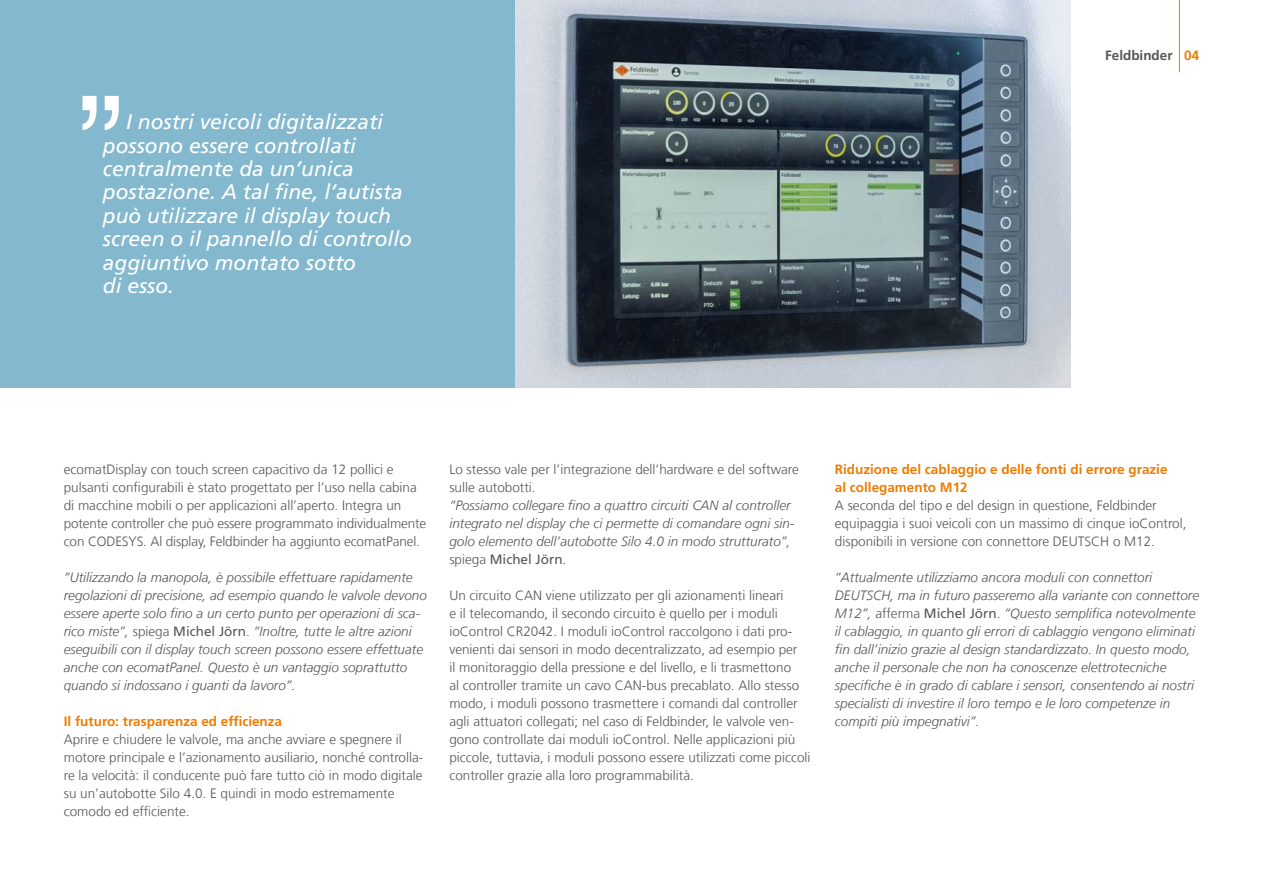
<style>
.page{position:relative;width:1263px;height:893px;background:#fff}
.page>*{position:absolute;margin:0;border:0;box-sizing:border-box;transform-origin:0 0}
.t1{font:135px "Helvetica";color:#fff}
.Zitat{font:italic 21px/23.4px "Frutiger LT Com";color:#fff}
.Fließtext_9pt_versch{font:300 13.5px/18px "Frutiger LT Com";color:#565656}
.Fließtext_9pt_versch-2{font:italic 300 13.5px/18px "Frutiger LT Com";color:#565656}
.Fließtext_9pt_headli{font:700 13.5px/18px "Frutiger LT Com";color:#ef7c00}
.t2{font:700 13.5px "Frutiger LT Com";color:#565656}
.s1{color:#ef7c00}
.s2{font-style:normal}
.s3{font-weight:400;font-style:normal}
</style>
<div class="page">
<img style="left:514px;top:0;width:557px;height:388px">
<div style="left:0;top:0;width:514px;height:388px;background:#83b8ce"></div>
<hr style="left:1179px;top:0;width:1px;height:72px;background:#ef7c00">
<p class="t1" style="left:77px;top:-41px;width:46px">„</p>
<p class="Zitat" style="left:103px;top:110px;width:311px;text-indent:23px">I nostri veicoli digitalizzati possono essere controllati centralmente da un’unica postazione. A tal fine, l’autista può utilizzare il display touch screen o il pannello di controllo aggiuntivo montato sotto<br>di esso.</p>
<p class="t2" style="left:1105px;top:47px;width:96px">Feldbinder <span class="s1">04</span></p>
<p class="Fließtext_9pt_versch" style="left:64px;top:460px;width:364px">ecomatDisplay con touch screen capacitivo da 12 pollici e pulsanti configurabili è stato progettato per l’uso nella cabina di macchine mobili o per applicazioni all’aperto. Integra un potente controller che può essere programmato individualmente con CODESYS. Al display, Feldbinder ha aggiunto ecomatPanel.</p>
<p class="Fließtext_9pt_versch-2" style="left:64px;top:568px;width:365px">“Utilizzando la manopola, è possibile effettuare rapidamente regolazioni di precisione, ad esempio quando le valvole devono essere aperte solo fino a un certo punto per operazioni di sca&shy;rico miste”, <span class="s2">spiega</span> <span class="s3">Michel Jörn</span><span class="s2">.</span> “Inoltre, tutte le altre azioni eseguibili con il display touch screen possono essere effettuate anche con ecomatPanel. Questo è un vantaggio soprattutto quando si indossano i guanti da lavoro”.</p>
<p class="Fließtext_9pt_headli" style="left:64px;top:712px;width:220px">Il futuro: trasparenza ed efficienza</p>
<p class="Fließtext_9pt_versch" style="left:64px;top:730px;width:361px">Aprire e chiudere le valvole, ma anche avviare e spegnere il motore principale e l’azionamento ausiliario, nonché controlla&shy;re la velocità: il conducente può fare tutto ciò in modo digitale su un’autobotte Silo 4.0. E quindi in modo estremamente comodo ed efficiente.</p>
<p class="Fließtext_9pt_versch-2" style="left:449px;top:460px;width:351px"><span class="s2">Lo stesso vale per l’integrazione dell’hardware e del software sulle autobotti.<br></span>“Possiamo collegare fino a quattro circuiti CAN al controller integrato nel display che ci permette di comandare ogni sin&shy;golo elemento dell’autobotte Silo 4.0 in modo strutturato”, <span class="s2">spiega</span> <span class="s3">Michel Jörn</span><span class="s2">.</span></p>
<p class="Fließtext_9pt_versch" style="left:449px;top:586px;width:363px">Un circuito CAN viene utilizzato per gli azionamenti lineari<br>e il telecomando, il secondo circuito è quello per i moduli ioControl CR2042. I moduli ioControl raccolgono i dati pro&shy;venienti dai sensori in modo decentralizzato, ad esempio per<br>il monitoraggio della pressione e del livello, e li trasmettono<br>al controller tramite un cavo CAN-bus precablato. Allo stesso modo, i moduli possono trasmettere i comandi dal controller agli attuatori collegati; nel caso di Feldbinder, le valvole ven&shy;gono controllate dai moduli ioControl. Nelle applicazioni più piccole, tuttavia, i moduli possono essere utilizzati come piccoli controller grazie alla loro programmabilità.</p>
<p class="Fließtext_9pt_headli" style="left:835px;top:460px;width:334px">Riduzione del cablaggio e delle fonti di errore grazie al collegamento M12</p>
<p class="Fließtext_9pt_versch" style="left:835px;top:496px;width:353px">A seconda del tipo e del design in questione, Feldbinder equipaggia i suoi veicoli con un massimo di cinque ioControl, disponibili in versione con connettore DEUTSCH o M12.</p>
<p class="Fließtext_9pt_versch-2" style="left:835px;top:568px;width:366px">“Attualmente utilizziamo ancora moduli con connettori DEUTSCH, ma in futuro passeremo alla variante con connettore M12”, <span class="s2">afferma</span> <span class="s3">Michel Jörn</span><span class="s2">.</span> “Questo semplifica notevolmente il cablaggio, in quanto gli errori di cablaggio vengono eliminati fin dall’inizio grazie al design standardizzato. In questo modo, anche il personale che non ha conoscenze elettrotecniche specifiche è in grado di cablare i sensori, consentendo ai nostri specialisti di investire il loro tempo e le loro competenze in compiti più impegnativi”.</p>
</div>
